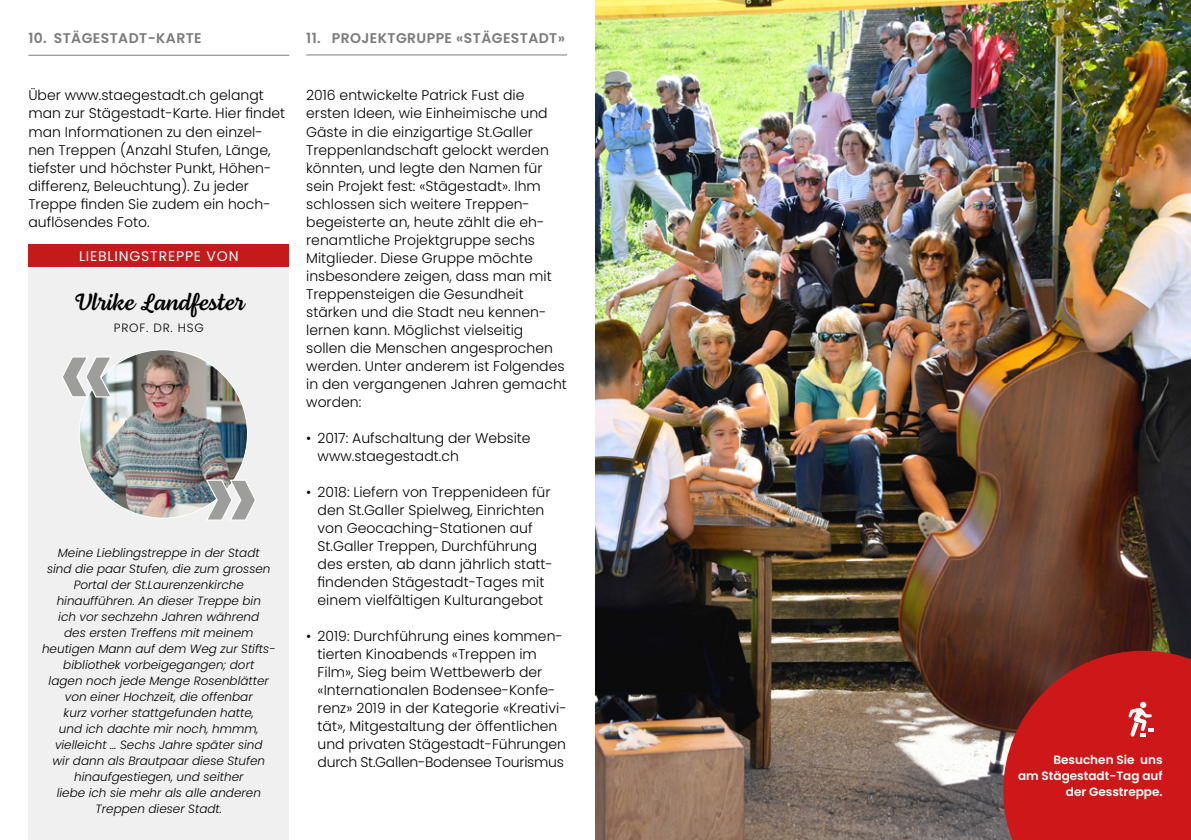
<style>
.page{position:relative;width:1191px;height:840px;background:#fff}
.page>*{position:absolute;margin:0;border:0;box-sizing:border-box;transform-origin:0 0}
.t1{font:24px "Lemongrass Script";color:#000}
.t2{font:300 14px/18px "Poppins";color:#000}
.t3{font:600 14px "Poppins";letter-spacing:.03em;color:#7c7b7b}
.t4{font:14px "Poppins";letter-spacing:.06em;color:#fff}
.t5{font:italic 300 12px/16px "Poppins";color:#000;text-align:center}
.t6{font:600 12px/16px "Poppins";color:#fff;text-align:right}
.t7{font:300 12px "Poppins";letter-spacing:.07em;color:#000}
</style>
<div class="page">
<img style="left:595px;top:0;width:596px;height:839px">
<svg style="left:1003px;top:650px;width:188px;height:189px"></svg>
<div style="left:28px;top:262px;width:261px;height:577px;background:#f0f0f0"></div>
<img style="left:79px;top:349px;width:168px;height:169px;border-radius:84px">
<svg style="left:205px;top:478px;width:51px;height:42px"></svg>
<svg style="left:62px;top:357px;width:51px;height:41px"></svg>
<div style="left:28px;top:244px;width:261px;height:23px;background:#c51a1b"></div>
<hr style="left:306px;top:54px;width:261px;height:1px;background:#7c7b7b">
<hr style="left:28px;top:55px;width:261px;height:1px;background:#7c7b7b">
<p class="t3" style="left:28px;top:30px;width:175px">10. STÄGESTADT- KARTE</p>
<p class="t2" style="left:28px;top:87px;width:258px">Über www.staegestadt.ch gelangt man zur Stägestadt-Karte. Hier findet man Informationen zu den einzel&shy;nen Treppen (Anzahl Stufen, Länge, tiefster und höchster Punkt, Höhen&shy;differenz, Beleuchtung). Zu jeder Treppe finden Sie zudem ein hoch&shy;auflösendes Foto.</p>
<p class="t4" style="left:79px;top:248px;width:161px">LIEBLINGSTREPPE VON</p>
<h1 class="t1" style="left:73px;top:287px;width:173px">Ulrike Landfester</h1>
<p class="t7" style="left:114px;top:320px;width:92px">PROF. DR. HSG</p>
<p class="t5" style="left:42px;top:544px;width:235px">Meine Lieblingstreppe in der Stadt<br>sind die paar Stufen, die zum grossen Portal der St.Laurenzenkirche hinaufführen. An dieser Treppe bin<br>ich vor sechzehn Jahren während<br>des ersten Treffens mit meinem heutigen Mann auf dem Weg zur Stifts&shy;bibliothek vorbeigegangen; dort<br>lagen noch jede Menge Rosenblätter von einer Hochzeit, die offenbar<br>kurz vorher stattgefunden hatte,<br>und ich dachte mir noch, hmmm, vielleicht … Sechs Jahre später sind<br>wir dann als Brautpaar diese Stufen hinaufgestiegen, und seither<br>liebe ich sie mehr als alle anderen Treppen dieser Stadt.</p>
<p class="t3" style="left:306px;top:30px;width:260px">11. PROJEKTGRUPPE «STÄGESTADT»</p>
<p class="t2" style="left:306px;top:87px;width:262px">2016 entwickelte Patrick Fust die ersten Ideen, wie Einheimische und Gäste in die einzigartige St.Galler Treppenlandschaft gelockt werden könnten, und legte den Namen für sein Projekt fest: «Stägestadt». Ihm schlossen sich weitere Treppen&shy;begeisterte an, heute zählt die eh&shy;renamtliche Projektgruppe sechs Mitglieder. Diese Gruppe möchte insbesondere zeigen, dass man mit Treppensteigen die Gesundheit stärken und die Stadt neu kennen&shy;lernen kann. Möglichst vielseitig sollen die Menschen angesprochen werden. Unter anderem ist Folgendes in den vergangenen Jahren gemacht worden:</p>
<p class="t2" style="left:317px;top:429px;width:215px;text-indent:-11px">• 2017: Aufschaltung der Website www.staegestadt.ch</p>
<p class="t2" style="left:317px;top:483px;width:237px;text-indent:-11px">• 2018: Liefern von Treppenideen für den St.Galler Spielweg, Einrichten von Geocaching-Stationen auf St.Galler Treppen, Durchführung des ersten, ab dann jährlich statt&shy;findenden Stägestadt-Tages mit einem vielfältigen Kulturangebot</p>
<p class="t2" style="left:317px;top:627px;width:250px;text-indent:-11px">• 2019: Durchführung eines kommen&shy;tierten Kinoabends «Treppen im Film», Sieg beim Wettbewerb der «Internationalen Bodensee-Konfe&shy;renz» 2019 in der Kategorie «Kreativi&shy;tät», Mitgestaltung der öffentlichen und privaten Stägestadt-Führungen durch St.Gallen-Bodensee Tourismus</p>
<p class="t6" style="left:1018px;top:751px;width:146px">Besuchen Sie uns<br>am Stägestadt-Tag auf der Gesstreppe.</p>
</div>
